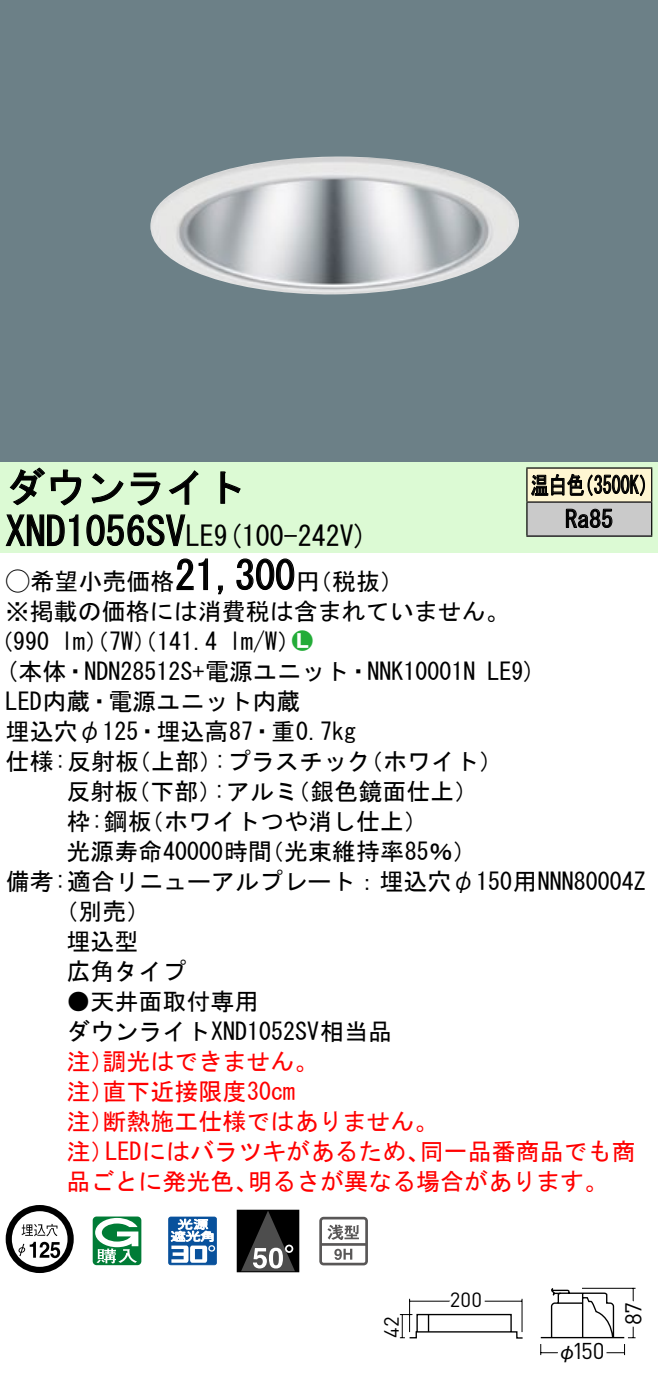
<style>
.page{position:relative;width:658px;height:1390px;background:#fff}
.page>*{position:absolute;margin:0;border:0;box-sizing:border-box;transform-origin:0 0}
.t1{font:40px "MS Gothic";color:#000}
.t2{font:28px "MS Gothic";color:#000}
.t3{font:24px/30.4px "MS Gothic";color:#000}
.t4{font:24px/30px "MS Gothic";color:#f00}
.t5{font:24px/34px "MS Gothic";color:#000;scale:.75 1}
.t6{font:24px "Ford Classification 1";color:#23ac38}
.t7{font:22.8px "DINOT";color:#000}
.t8{font:20.4px "DINOT";color:#000}
.t9{font:20px "Gothic BBB Pro Medium 90 pv RKSJ H";color:#000}
.s1{font-size:28px}
.s2{font-family:"Ford Classification 1"}
.s3{color:#fff}
</style>
<div class="page">
<div style="left:0;top:0;width:658px;height:462px;background:#6c8087"></div>
<img style="left:150px;top:156px;width:369px;height:139px">
<div style="left:0;top:462px;width:658px;height:90px;background:#dcfad4"></div>
<svg style="left:9px;top:467px;width:73px;height:39px"></svg>
<svg style="left:91px;top:473px;width:33px;height:30px"></svg>
<svg style="left:130px;top:472px;width:30px;height:34px"></svg>
<svg style="left:168px;top:470px;width:30px;height:35px"></svg>
<svg style="left:220px;top:471px;width:21px;height:33px"></svg>
<svg style="left:5px;top:514px;width:74px;height:32px"></svg>
<svg style="left:86px;top:514px;width:100px;height:32px"></svg>
<svg style="left:176px;top:558px;width:32px;height:32px"></svg>
<svg style="left:218px;top:585px;width:5px;height:10px"></svg>
<svg style="left:236px;top:558px;width:59px;height:32px"></svg>
<svg style="left:6px;top:1205px;width:68px;height:68px"></svg>
<svg style="left:93px;top:1216px;width:48px;height:49px"></svg>
<svg style="left:168px;top:1216px;width:49px;height:49px"></svg>
<div style="left:237px;top:1210px;width:62px;height:61px;background:#000"></div>
<svg style="left:241px;top:1211px;width:54px;height:59px"></svg>
<div style="left:237px;top:1209px;width:62px;height:63px;border:1px solid #000"></div>
<svg style="left:319px;top:1216px;width:49px;height:49px"></svg>
<div style="left:527px;top:468px;width:124px;height:34px;background:#fff6d2"></div>
<div style="left:527px;top:502px;width:124px;height:34px;background:#cacaca"></div>
<hr style="left:526px;top:467px;width:126px;height:2px;background:#000">
<hr style="left:526px;top:468px;width:1px;height:33px;background:#000">
<hr style="left:651px;top:468px;width:1px;height:33px;background:#000">
<hr style="left:526px;top:501px;width:126px;height:2px;background:#000">
<hr style="left:526px;top:502px;width:1px;height:33px;background:#000">
<hr style="left:651px;top:502px;width:1px;height:33px;background:#000">
<hr style="left:526px;top:535px;width:126px;height:2px;background:#000">
<svg style="left:531px;top:473px;width:114px;height:23px"></svg>
<svg style="left:565px;top:508px;width:47px;height:20px"></svg>
<svg style="left:540px;top:1287px;width:96px;height:69px"></svg>
<svg style="left:399px;top:1298px;width:124px;height:41px"></svg>
<h1 class="t1" style="left:6px;top:467px;width:242px">ダウンライト</h1>
<p class="t2" style="left:214px;top:522px;width:155px">(9 100-242 (V</p>
<h1 class="t1" style="left:6px;top:511px;width:210px">XND1056SV<span class="s1">LE</span></h1>
<h1 class="t1" style="left:175px;top:555px;width:121px">21,300</h1>
<p class="t3" style="left:6px;top:566px;width:505px"><span class="s2">A</span>希望小売価格<br>※掲載の価格には消費税は含まれていません。</p>
<p class="t6" style="left:292px;top:629px;width:22px">2<span class="s3">7</span></p>
<p class="t3" style="left:296px;top:566px;width:109px">（円税抜(</p>
<p class="t3" style="left:229px;top:626px;width:73px">l m (W/</p>
<p class="t3" style="left:-11px;top:626px;width:62px">（990</p>
<p class="t3" style="left:61px;top:626px;width:158px">lm）（ ）（W 7 141.4</p>
<p class="t5" style="left:565px;top:468px;width:65px;text-indent:-34px">温白色<br>Ra85</p>
<p class="t5" style="left:575px;top:468px;width:109px">（3500 (K</p>
<p class="t3" style="left:6px;top:656px;width:471px">(本体・NDN28512 +S 電源ユニット・NNK10001N</p>
<p class="t3" style="left:6px;top:686px;width:296px">LED内蔵・電源ユニット内蔵</p>
<p class="t3" style="left:6px;top:716px;width:352px">埋込穴φ125・埋込高87・重0.7kg</p>
<p class="t3" style="left:359px;top:746px;width:145px">（ホワイト(</p>
<p class="t3" style="left:487px;top:656px;width:50px">LE (9</p>
<p class="t3" style="left:214px;top:746px;width:158px">:プラスチック</p>
<p class="t3" style="left:6px;top:746px;width:135px">仕様:反射板</p>
<p class="t3" style="left:127px;top:746px;width:97px">（上部）</p>
<p class="t3" style="left:66px;top:776px;width:74px">反射板</p>
<p class="t3" style="left:126px;top:776px;width:97px">（下部）</p>
<p class="t3" style="left:213px;top:776px;width:86px">:アルミ</p>
<p class="t3" style="left:286px;top:776px;width:193px">（銀色鏡面仕上(</p>
<p class="t3" style="left:66px;top:806px;width:87px">枠:鋼板</p>
<p class="t3" style="left:140px;top:806px;width:290px">（ホワイトつや消し仕上(</p>
<p class="t3" style="left:66px;top:836px;width:207px">光源寿命40000時間</p>
<p class="t3" style="left:6px;top:866px;width:641px">備考:適合リニューアルプレート：埋込穴φ150用NNN80004Z</p>
<p class="t3" style="left:54px;top:896px;width:98px">（別売(</p>
<p class="t3" style="left:66px;top:926px;width:74px">埋込型</p>
<p class="t3" style="left:66px;top:956px;width:121px">広角タイプ</p>
<p class="t3" style="left:66px;top:986px;width:327px">●天井面取付専用<br>ダウンライトXND1052SV相当品</p>
<p class="t4" style="left:102px;top:1046px;width:217px">調光はできません。</p>
<p class="t3" style="left:260px;top:836px;width:218px">（光束維持率85％(</p>
<p class="t4" style="left:102px;top:1046px;width:194px;text-indent:-36px">注）<br>直下近接限度30cm</p>
<p class="t4" style="left:102px;top:1076px;width:337px;text-indent:-36px">注）<br>断熱施工仕様ではありません。</p>
<p class="t4" style="left:66px;top:1106px;width:49px">注）</p>
<p class="t4" style="left:66px;top:1136px;width:49px">注）</p>
<p class="t4" style="left:105px;top:1136px;width:326px">LEDにはバラツキがあるため、</p>
<p class="t4" style="left:420px;top:1136px;width:217px">同一品番商品でも商</p>
<p class="t4" style="left:66px;top:1166px;width:194px">品ごとに発光色、</p>
<p class="t4" style="left:248px;top:1166px;width:362px">明るさが異なる場合があります。</p>
<p class="t8" style="left:377px;top:1337px;width:23px;rotate:-90deg">42</p>
<p class="t8" style="left:450px;top:1285px;width:34px">200</p>
<p class="t7" style="left:572px;top:1335px;width:34px">150</p>
<p class="t9" style="left:557px;top:1335px;width:21px">φ</p>
<p class="t7" style="left:617px;top:1324px;width:24px;rotate:-90deg">87</p>
</div>
